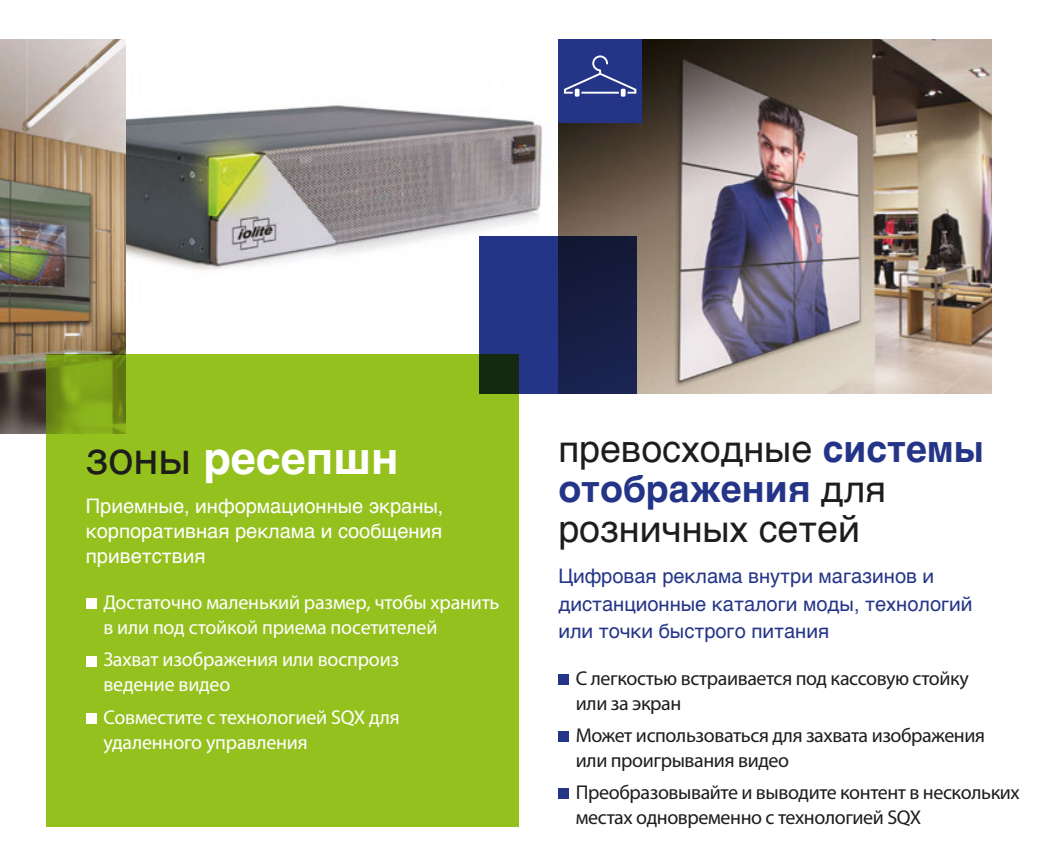
<style>
.page{position:relative;width:1049px;height:851px;background:#fff}
.page>*{position:absolute;margin:0;border:0;box-sizing:border-box;transform-origin:0 0}
.t1{font:700 45px "Helvetica";color:#fff}
.t2{font:37.5px/40px "Helvetica";color:#1d1d1b}
.t3{font:20px/25px "Myriad Pro";letter-spacing:-.02em;color:#1d1d1b}
.t4{font:20px/25px "Myriad Pro";letter-spacing:-.01em;color:#fff}
.t5{font:20px/27.5px "Helvetica";color:#243588}
.t6{font:20px/25px "Helvetica";color:#fff;text-align:justify}
.s1{font-weight:400;color:#1d1d1b}
.s2{font-weight:700;color:#243588}
</style>
<div class="page">
<img style="left:125px;top:68px;width:418px;height:236px">
<img style="left:0;top:39px;width:125px;height:394px">
<img style="left:558px;top:39px;width:433px;height:355px">
<div style="left:558px;top:673px;width:11px;height:11px;background:#243588"></div>
<div style="left:558px;top:731px;width:11px;height:10px;background:#243588"></div>
<div style="left:558px;top:788px;width:11px;height:10px;background:#243588"></div>
<svg style="left:480px;top:236px;width:157px;height:158px;background:#1c2862"></svg>
<div style="left:46px;top:354px;width:473px;height:473px;background:#95c11f"></div>
<div style="left:86px;top:598px;width:10px;height:11px;background:#fff"></div>
<div style="left:86px;top:655px;width:10px;height:11px;background:#fff"></div>
<div style="left:86px;top:712px;width:10px;height:11px;background:#fff"></div>
<div style="left:558px;top:39px;width:84px;height:84px;background:#243588"></div>
<div style="left:592px;top:55px;width:16px;height:17px;border:2px solid #fff;border-radius:50%"></div>
<svg style="left:564px;top:72px;width:73px;height:22px"></svg>
<div style="left:574px;top:88px;width:6px;height:10px;background:#fff;border-radius:2px"></div>
<div style="left:573px;top:87px;width:8px;height:12px;border:2px solid #243588;border-radius:2px"></div>
<div style="left:620px;top:88px;width:6px;height:10px;background:#fff;border-radius:2px"></div>
<div style="left:619px;top:87px;width:8px;height:12px;border:2px solid #243588;border-radius:2px"></div>
<h1 class="t1" style="left:86px;top:421px;width:314px"><span class="s1">зоны</span> ресепшн</h1>
<p class="t6" style="left:86px;top:494px;width:359px">Приемные, информационные экраны, корпоративная реклама и сообщения приветствия</p>
<p class="t4" style="left:103px;top:589px;width:398px">Достаточно маленький размер, чтобы хранить в или под стойкой приема посетителей</p>
<p class="t4" style="left:103px;top:646px;width:297px">Захват изображения или воспроиз ведение видео</p>
<p class="t4" style="left:103px;top:704px;width:298px">Совместите с технологией SQX для удаленного управления</p>
<h2 class="t2" style="left:558px;top:429px;width:427px">превосходные <span class="s2">системы отображения</span> для розничных сетей</h2>
<p class="t5" style="left:558px;top:563px;width:416px">Цифровая реклама внутри магазинов и дистанционные каталоги моды, технологий или точки быстрого питания</p>
<p class="t3" style="left:576px;top:665px;width:395px">С легкостью встраивается под кассовую стойку или за экран</p>
<p class="t3" style="left:576px;top:722px;width:411px">Может использоваться для захвата изображения или проигрывания видео</p>
<p class="t3" style="left:576px;top:779px;width:445px">Преобразовывайте и выводите контент в нескольких местах одновременно с технологией SQX</p>
</div>
